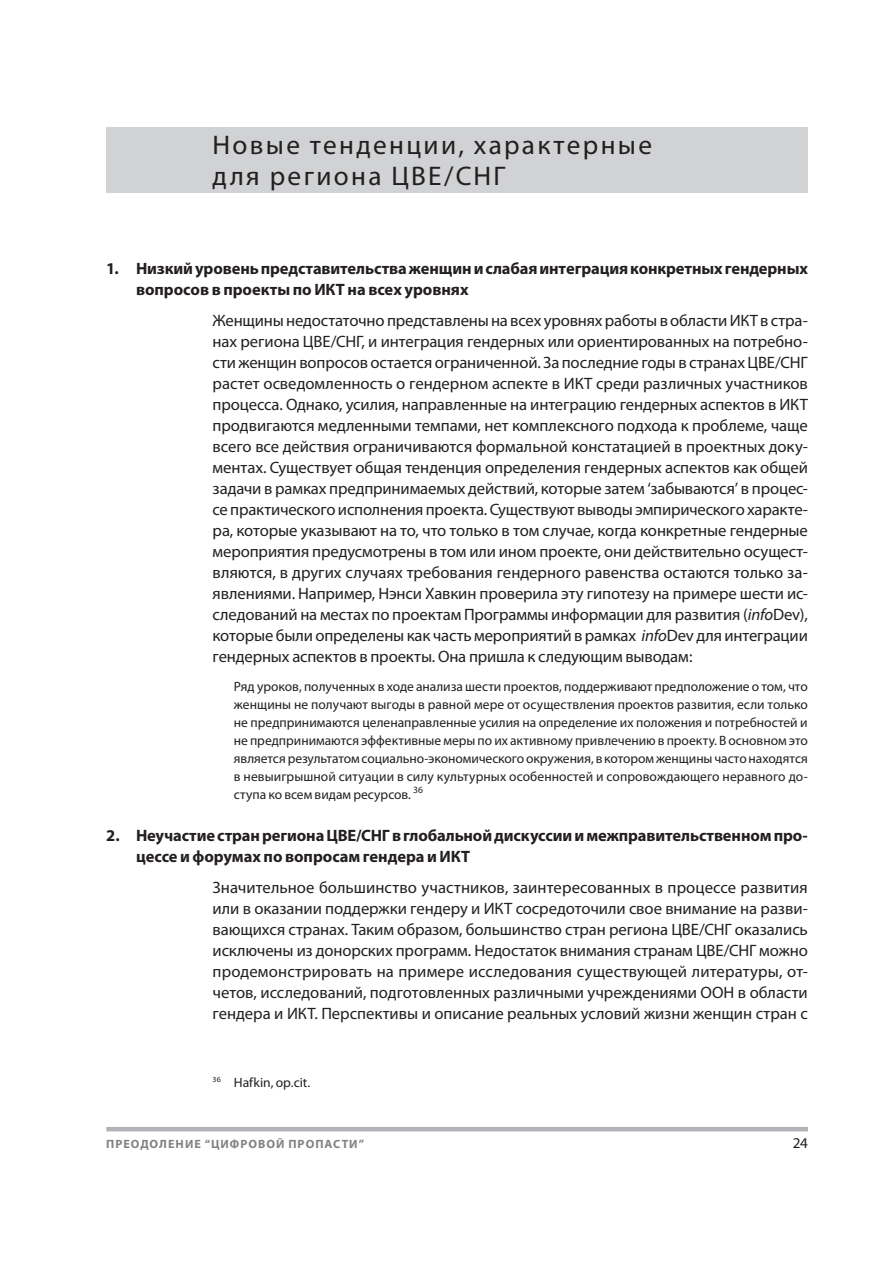
<style>
.page{position:relative;width:893px;height:1263px;background:#fff}
.page>*{position:absolute;margin:0;border:0;box-sizing:border-box;transform-origin:0 0}
.t1{font:27px/31.5px "Myriad Pro";letter-spacing:.085em;color:#231f20}
.t2{font:16.5px/21px "Myriad Pro";letter-spacing:-.005em;color:#231f20;text-align:justify}
.t3{font:700 16.5px/21px "Myriad Pro";letter-spacing:-.01em;color:#231f20}
.t4{font:15px "Myriad Pro";color:#231f20}
.t5{font:13.5px/18px "Myriad Pro";letter-spacing:.005em;color:#231f20;text-align:justify}
.t6{font:700 12px "Myriad Pro";letter-spacing:.08em;color:#808285}
.s1{font-style:italic}
</style>
<div class="page">
<hr style="left:106px;top:1127px;width:702px;height:4px;background:#b2b3b7">
<div style="left:106px;top:128px;width:702px;height:65px;background:#d1d2d4"></div>
<h1 class="t1" style="left:213px;top:130px;width:441px">Новые тенденции, характерные для региона ЦВЕ/СНГ</h1>
<p class="t3" style="left:136px;top:258px;width:673px;text-indent:-30px">1. Низкий уровень представительства женщин и слабая интеграция конкретных гендерных вопросов в проекты по ИКТ на всех уровнях</p>
<p class="t2" style="left:213px;top:311px;width:597px">Женщины недостаточно представлены на всех уровнях работы в области ИКТ в стра&shy;нах региона ЦВЕ/СНГ, и интеграция гендерных или ориентированных на потребно&shy;сти женщин вопросов остается ограниченной. За последние годы в странах ЦВЕ/СНГ растет осведомленность о гендерном аспекте в ИКТ среди различных участников процесса. Однако, усилия, направленные на интеграцию гендерных аспектов в ИКТ продвигаются медленными темпами, нет комплексного подхода к проблеме, чаще всего все действия ограничиваются формальной констатацией в проектных доку&shy;ментах. Существует общая тенденция определения гендерных аспектов как общей задачи в рамках предпринимаемых действий, которые затем ‘забываются’ в процес&shy;се практического исполнения проекта. Существуют выводы эмпирического характе&shy;ра, которые указывают на то, что только в том случае, когда конкретные гендерные мероприятия предусмотрены в том или ином проекте, они действительно осущест&shy;вляются, в других случаях требования гендерного равенства остаются только за&shy;явлениями. Например, Нэнси Хавкин проверила эту гипотезу на примере шести ис&shy;следований на местах по проектам Программы информации для развития (<span class="s1">info</span>Dev), которые были определены как часть мероприятий в рамках <span class="s1">info</span>Dev для интеграции гендерных аспектов в проекты. Она пришла к следующим выводам:</p>
<p class="t5" style="left:234px;top:678px;width:576px">Ряд уроков, полученных в ходе анализа шести проектов, поддерживают предположение о том, что женщины не получают выгоды в равной мере от осуществления проектов развития, если только не предпринимаются целенаправленные усилия на определение их положения и потребностей и не предпринимаются эффективные меры по их активному привлечению в проекту. В основном это является результатом социально-экономического окружения, в котором женщины часто находятся в невыигрышной ситуации в силу культурных особенностей и сопровождающего неравного до&shy;ступа ко всем видам ресурсов. <sup>36</sup></p>
<p class="t3" style="left:136px;top:825px;width:673px;text-indent:-30px">2. Неучастие стран региона ЦВЕ/СНГ в глобальной дискуссии и межправительственном про&shy;цессе и форумах по вопросам гендера и ИКТ</p>
<p class="t2" style="left:213px;top:878px;width:597px">Значительное большинство участников, заинтересованных в процессе развития или в оказании поддержки гендеру и ИКТ сосредоточили свое внимание на разви&shy;вающихся странах. Таким образом, большинство стран региона ЦВЕ/СНГ оказались исключены из донорских программ. Недостаток внимания странам ЦВЕ/СНГ можно продемонстрировать на примере исследования существующей литературы, от&shy;четов, исследований, подготовленных различными учреждениями ООН в области гендера и ИКТ. Перспективы и описание реальных условий жизни женщин стран с</p>
<p class="t5" style="left:213px;top:1073px;width:99px"><sup>36</sup> Hafkin, op.cit.</p>
<p class="t6" style="left:106px;top:1137px;width:259px">ПРЕОДОЛЕНИЕ “ЦИФРОВОЙ ПРОПАСТИ”</p>
<p class="t4" style="left:793px;top:1135px;width:17px">24</p>
</div>
